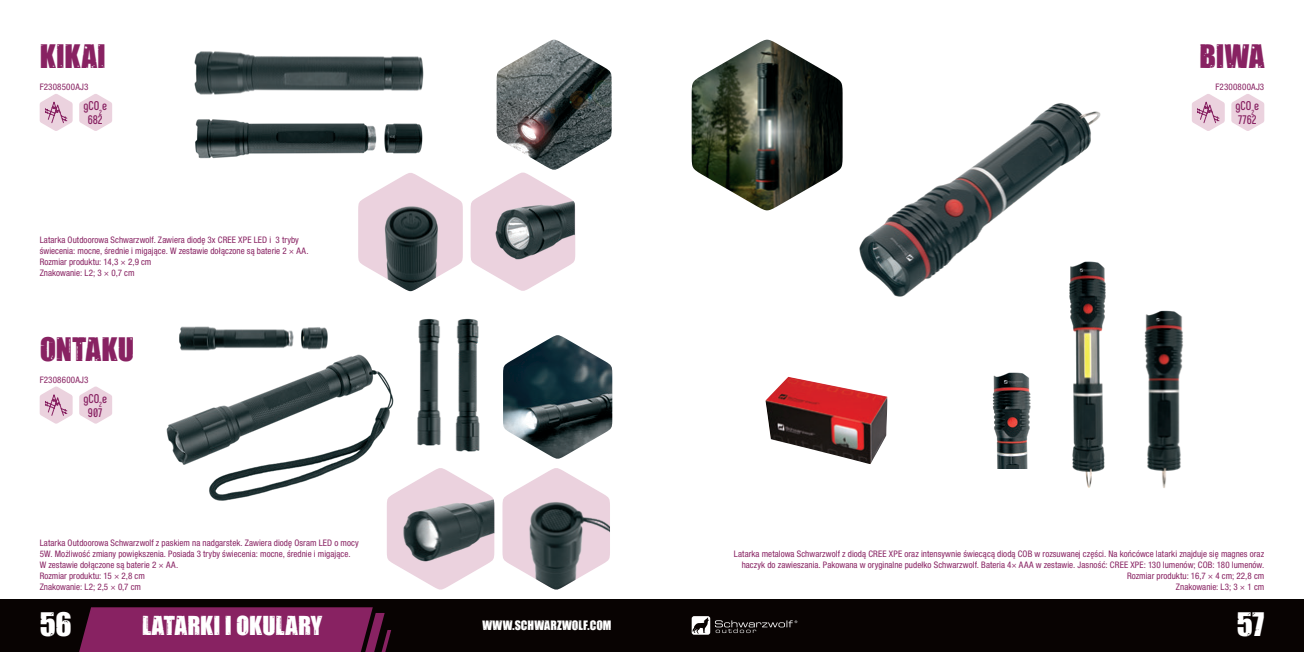
<style>
.page{position:relative;width:1304px;height:652px;background:#fff}
.page>*{position:absolute;margin:0;border:0;box-sizing:border-box;transform-origin:0 0}
.t1{font:30px "Impacted 20";letter-spacing:.005em;color:#882262}
.t2{font:30px "Impacted 20";color:#fff}
.t3{font:24.2px "Impacted 20";letter-spacing:.005em;color:#fff}
.t4{font:700 12.7px "Phenomena";color:#882262}
.t5{font:700 12.5px "Phenomena";color:#882262}
.t6{font:12px "Impacted 20";letter-spacing:.005em;color:#fff}
.t7{font:condensed 9px/10.8px "Helvetica Neue LT Pro";letter-spacing:.005em;color:#882262}
</style>
<div class="page">
<div style="left:652px;top:599px;width:652px;height:53px;background:#080302"></div>
<svg style="left:692px;top:616px;width:105px;height:19px"></svg>
<div style="left:0;top:599px;width:652px;height:53px;background:#080302"></div>
<svg style="left:79px;top:607px;width:312px;height:45px;background:#7e1f5b"></svg>
<img style="left:194px;top:51px;width:230px;height:44px">
<img style="left:195px;top:119px;width:228px;height:40px">
<img style="left:497px;top:40px;width:115px;height:130px">
<svg style="left:381px;top:173px;width:59px;height:119px"></svg>
<img style="left:358px;top:189px;width:105px;height:102px">
<svg style="left:478px;top:172px;width:90px;height:119px"></svg>
<img style="left:471px;top:197px;width:104px;height:69px">
<img style="left:166px;top:354px;width:228px;height:147px">
<img style="left:166px;top:326px;width:174px;height:40px">
<img style="left:417px;top:318px;width:63px;height:134px">
<img style="left:503px;top:335px;width:109px;height:124px">
<svg style="left:525px;top:468px;width:62px;height:17px"></svg>
<img style="left:502px;top:485px;width:108px;height:105px">
<svg style="left:387px;top:467px;width:93px;height:123px"></svg>
<img style="left:387px;top:490px;width:107px;height:83px">
<img style="left:992px;top:372px;width:39px;height:97px">
<img style="left:859px;top:103px;width:242px;height:194px">
<img style="left:1056px;top:254px;width:50px;height:234px">
<img style="left:1144px;top:310px;width:39px;height:178px">
<img style="left:692px;top:40px;width:151px;height:171px">
<img style="left:765px;top:377px;width:122px;height:87px">
<svg style="left:40px;top:94px;width:33px;height:37px"></svg>
<svg style="left:79px;top:94px;width:33px;height:37px"></svg>
<svg style="left:40px;top:386px;width:33px;height:38px"></svg>
<svg style="left:79px;top:386px;width:33px;height:38px"></svg>
<svg style="left:1192px;top:94px;width:33px;height:37px"></svg>
<svg style="left:1231px;top:94px;width:33px;height:37px"></svg>
<p class="t1" style="left:40px;top:33px;width:68px">KIKAI</p>
<p class="t7" style="left:40px;top:81px;width:50px">F2308500AJ3</p>
<p class="t5" style="left:88px;top:113px;width:16px">682</p>
<p class="t4" style="left:83px;top:98px;width:25px">gCO<sub>2</sub>e</p>
<p class="t7" style="left:40px;top:234px;width:270px">Latarka Outdoorowa Schwarzwolf. Zawiera diodę 3x CREE XPE LED i 3 tryby świecenia: mocne, średnie i migające. W zestawie dołączone są baterie 2 × AA.<br>Rozmiar produktu: 14,3 × 2,9 cm<br>Znakowanie: L2; 3 × 0,7 cm</p>
<p class="t1" style="left:40px;top:326px;width:96px">ONTAKU</p>
<p class="t7" style="left:40px;top:374px;width:50px">F2308600AJ3</p>
<p class="t5" style="left:88px;top:405px;width:16px">907</p>
<p class="t4" style="left:83px;top:391px;width:25px">gCO<sub>2</sub>e</p>
<p class="t7" style="left:40px;top:538px;width:321px">Latarka Outdoorowa Schwarzwolf z paskiem na nadgarstek. Zawiera diodę Osram LED o mocy<br>5W. Możliwość zmiany powiększenia. Posiada 3 tryby świecenia: mocne, średnie i migające.</p>
<p class="t7" style="left:40px;top:559px;width:140px">W zestawie dołączone są baterie 2 × AA.<br>Rozmiar produktu: 15 × 2,8 cm<br>Znakowanie: L2; 2,5 × 0,7 cm</p>
<p class="t1" style="left:1200px;top:33px;width:66px">BIWA</p>
<p class="t7" style="left:1215px;top:81px;width:50px">F2300800AJ3</p>
<p class="t5" style="left:1238px;top:113px;width:20px">7762</p>
<p class="t4" style="left:1235px;top:98px;width:25px">gCO<sub>2</sub>e</p>
<p class="t7" style="left:734px;top:549px;width:532px;text-align:right">Latarka metalowa Schwarzwolf z diodą CREE XPE oraz intensywnie świecącą diodą COB w rozsuwanej części. Na końcówce latarki znajduje się magnes oraz haczyk do zawieszania. Pakowana w oryginalne pudełko Schwarzwolf. Bateria 4× AAA w zestawie. Jasność: CREE XPE: 130 lumenów; COB: 180 lumenów.<br>Rozmiar produktu: 16,7 × 4 cm; 22,8 cm<br>Znakowanie: L3; 3 × 1 cm</p>
<h1 class="t2" style="left:40px;top:601px;width:34px">56</h1>
<h2 class="t3" style="left:142px;top:607px;width:182px">LATARKI I OKULARY</h2>
<h1 class="t2" style="left:1237px;top:601px;width:29px">57</h1>
<h3 class="t6" style="left:482px;top:616px;width:131px">WWW.SCHWARZWOLF.COM</h3>
</div>
